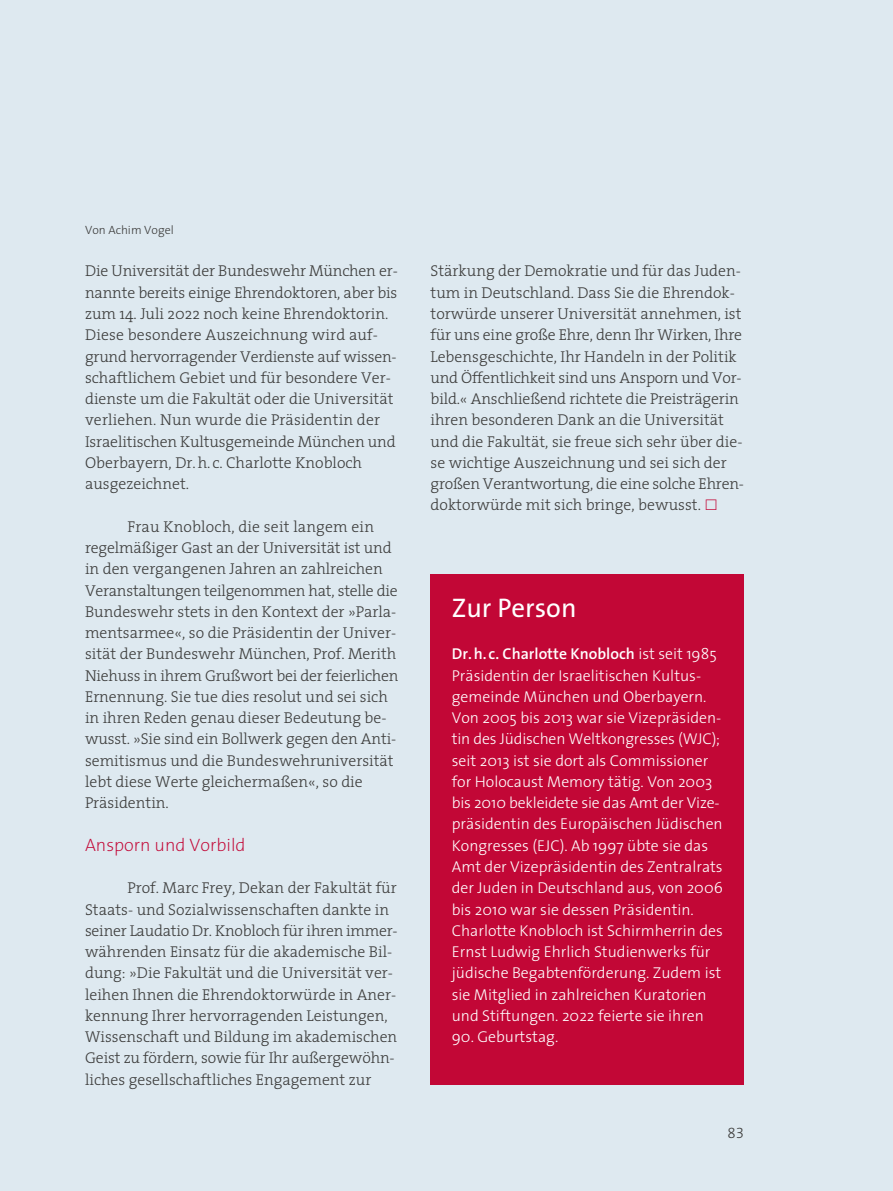
<style>
.page{position:relative;width:893px;height:1191px;background:#dee9f0}
.page>*{position:absolute;margin:0;border:0;box-sizing:border-box;transform-origin:0 0}
.t1{font:27px "The Sans";color:#fff}
.t2{font:200 18px "The Sans";color:#c20736}
.t3{font:300 15.75px/21.3px "The Serif";color:#3c3c3b}
.t4{font:300 15.75px/21.3px "The Sans";color:#fff}
.t5{font:15px "The Sans Light Expert";color:#3c3c3b}
.t6{font:300 12px "The Sans";color:#3c3c3b}
.s1{font-family:"Klavika Arrows";color:#c20736}
.s2{font-weight:600}
</style>
<div class="page">
<div style="left:431px;top:574px;width:313px;height:510px;background:#c20736"></div>
<p class="t6" style="left:85px;top:220px;width:90px">Von Achim Vogel</p>
<p class="t3" style="left:85px;top:260px;width:314px">Die Universität der Bundeswehr München er&shy;nannte bereits einige Ehrendoktoren, aber bis zum 14. Juli 2022 noch keine Ehrendoktorin.<br>Diese besondere Auszeichnung wird auf&shy;grund hervorragender Verdienste auf wissen&shy;schaftlichem Gebiet und für besondere Ver&shy;dienste um die Fakultät oder die Universität verliehen. Nun wurde die Präsidentin der Israelitischen Kultusgemeinde München und Oberbayern, Dr. h. c. Charlotte Knobloch ausgezeichnet.</p>
<p class="t3" style="left:85px;top:515px;width:315px;text-indent:43px">Frau Knobloch, die seit langem ein regelmäßiger Gast an der Universität ist und in den vergangenen Jahren an zahlreichen Veranstaltungen teilgenommen hat, stelle die Bundeswehr stets in den Kontext der »Parla&shy;mentsarmee«, so die Präsidentin der Univer&shy;sität der Bundeswehr München, Prof. Merith Niehuss in ihrem Grußwort bei der feierlichen Ernennung. Sie tue dies resolut und sei sich in ihren Reden genau dieser Bedeutung be&shy;wusst. »Sie sind ein Bollwerk gegen den Anti&shy;semitismus und die Bundeswehruniversität lebt diese Werte gleichermaßen«, so die Präsidentin.</p>
<p class="t2" style="left:85px;top:829px;width:162px">Ansporn und Vorbild</p>
<p class="t3" style="left:85px;top:876px;width:314px;text-indent:43px">Prof. Marc Frey, Dekan der Fakultät für Staats- und Sozialwissenschaften dankte in seiner Laudatio Dr. Knobloch für ihren immer&shy;währenden Einsatz für die akademische Bil&shy;dung: »Die Fakultät und die Universität ver&shy;leihen Ihnen die Ehrendoktorwürde in Aner&shy;kennung Ihrer hervorragenden Leistungen, Wissenschaft und Bildung im akademischen Geist zu fördern, sowie für Ihr außergewöhn&shy;liches gesellschaftliches Engagement zur</p>
<p class="t3" style="left:431px;top:260px;width:315px">Stärkung der Demokratie und für das Juden&shy;tum in Deutschland. Dass Sie die Ehrendok&shy;torwürde unserer Universität annehmen, ist für uns eine große Ehre, denn Ihr Wirken, Ihre Lebensgeschichte, Ihr Handeln in der Politik und Öffentlichkeit sind uns Ansporn und Vor&shy;bild.« Anschließend richtete die Preisträgerin ihren besonderen Dank an die Universität und die Fakultät, sie freue sich sehr über die&shy;se wichtige Auszeichnung und sei sich der großen Verantwortung, die eine solche Ehren&shy;doktorwürde mit sich bringe, bewusst. <span class="s1">)</span></p>
<p class="t1" style="left:452px;top:585px;width:126px">Zur Person</p>
<p class="t4" style="left:452px;top:643px;width:273px"><span class="s2">Dr. h. c. Charlotte Knobloch</span> ist seit 1985<br>Präsidentin der Israelitischen Kultus&shy;gemeinde München und Oberbayern.<br>Von 2005 bis 2013 war sie Vizepräsiden&shy;tin des Jüdischen Weltkongresses (WJC); seit 2013 ist sie dort als Commissioner for Holocaust Memory tätig. Von 2003 bis 2010 bekleidete sie das Amt der Vize&shy;präsidentin des Europäischen Jüdischen Kongresses (EJC). Ab 1997 übte sie das Amt der Vizepräsidentin des Zentralrats der Juden in Deutschland aus, von 2006 bis 2010 war sie dessen Präsidentin.<br>Charlotte Knobloch ist Schirmherrin des Ernst Ludwig Ehrlich Studienwerks für jüdische Begabtenförderung. Zudem ist sie Mitglied in zahlreichen Kuratorien und Stiftungen. 2022 feierte sie ihren</p>
<p class="t4" style="left:452px;top:1025px;width:108px">90. Geburtstag.</p>
<p class="t5" style="left:727px;top:1121px;width:18px">83</p>
</div>
